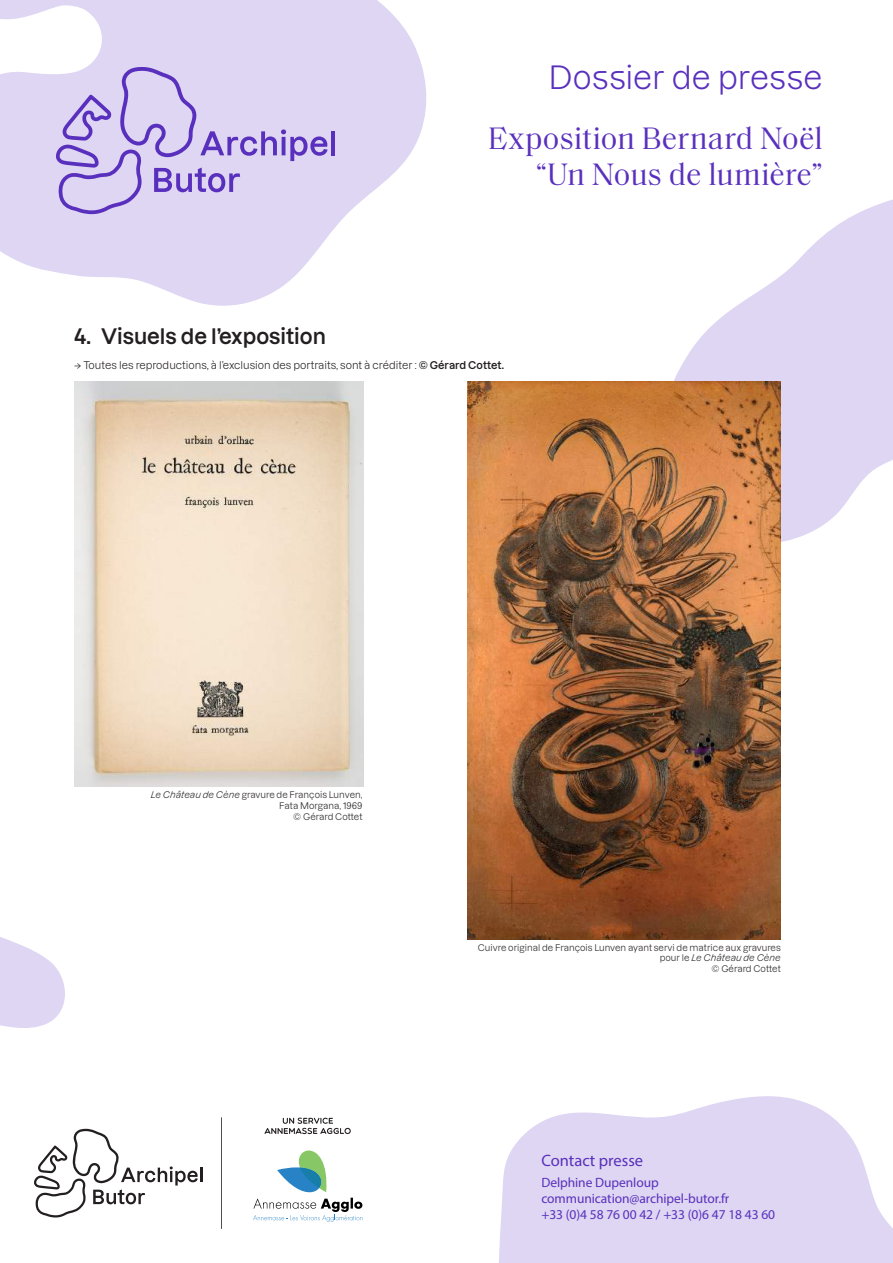
<style>
.page{position:relative;width:893px;height:1263px;background:#fff}
.page>*{position:absolute;margin:0;border:0;box-sizing:border-box;transform-origin:0 0}
.t1{font:31.5px/36px "Saol Text";letter-spacing:-.005em;color:#5930bd;text-align:right}
.t2{font:31.5px "Dazzed";letter-spacing:.005em;color:#5930bd}
.t3{font:600 21px "Dazzed";color:#231f20}
.t4{font:16.5px "Myriad Pro";color:#5930bd}
.t5{font:13.5px/16.2px "Myriad Pro";letter-spacing:-.005em;color:#5930bd}
.t6{font:10.5px "Dazzed";color:#231f20}
.t7{font:9px/10.8px "Dazzed";color:#231f20;text-align:right}
.s1{font-weight:600}
.s2{font-style:italic}
</style>
<div class="page">
<svg style="left:499px;top:1096px;width:394px;height:167px;fill:#ded6f2"></svg>
<hr style="left:221px;top:1117px;width:1px;height:112px;background:#231f20">
<svg style="left:253px;top:1150px;width:110px;height:72px"></svg>
<svg style="left:34px;top:1129px;width:168px;height:88px"></svg>
<svg style="left:264px;top:1117px;width:87px;height:17px"></svg>
<svg style="left:0;top:0;width:426px;height:306px;fill:#ded6f2"></svg>
<svg style="left:0;top:937px;width:65px;height:91px"></svg>
<svg style="left:674px;top:199px;width:219px;height:343px;fill:#ded6f2"></svg>
<hr style="left:331px;top:131px;width:4px;height:24px;background:#5930bd">
<svg style="left:56px;top:67px;width:272px;height:147px;background:#cdc1eb"></svg>
<img style="left:74px;top:381px;width:290px;height:406px">
<img style="left:468px;top:381px;width:313px;height:558px">
<h1 class="t2" style="left:548px;top:52px;width:276px">Dossier de presse</h1>
<h1 class="t1" style="left:488px;top:118px;width:336px">Exposition Bernard Noël “Un Nous de lumière”</h1>
<h2 class="t3" style="left:74px;top:319px;width:253px">4. Visuels de l’exposition</h2>
<p class="t6" style="left:74px;top:357px;width:431px">→ Toutes les reproductions, à l’exclusion des portraits, sont à créditer : <span class="s1">© Gérard Cottet.</span></p>
<p class="t7" style="left:151px;top:788px;width:213px"><span class="s2">Le Château de Cène</span> gravure de François Lunven,<br>Fata Morgana, 1969<br>© Gérard Cottet</p>
<p class="t7" style="left:478px;top:941px;width:304px">Cuivre original de François Lunven ayant servi de matrice aux gravures pour le <span class="s2">Le Château de Cène<br></span>© Gérard Cottet</p>
<h3 class="t4" style="left:541px;top:1150px;width:103px">Contact presse</h3>
<h3 class="t5" style="left:541px;top:1174px;width:235px">Delphine Dupenloup communication@archipel-butor.fr<br>+33 (0)4 58 76 00 42 / +33 (0)6 47 18 43 60</h3>
</div>
